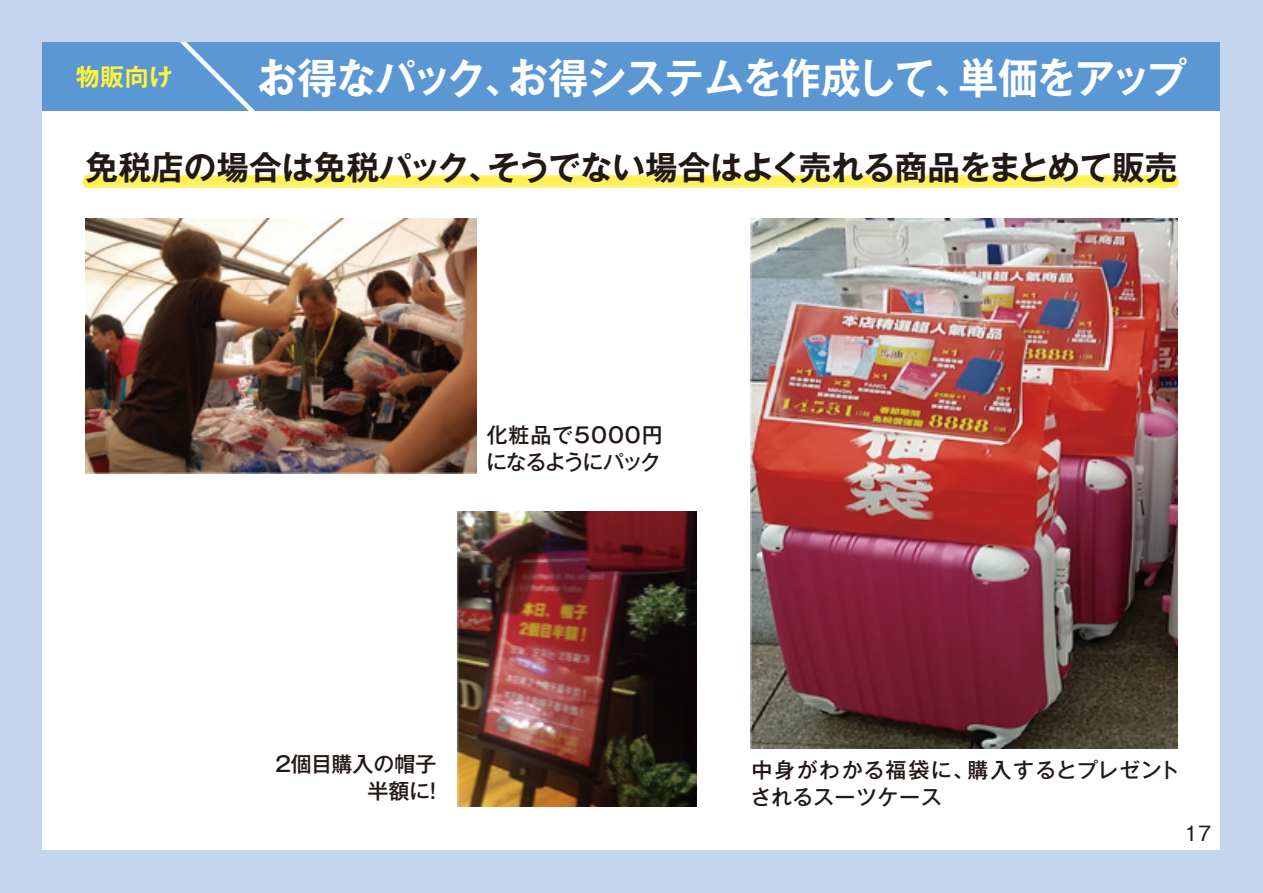
<style>
.page{position:relative;width:1263px;height:893px;background:#c5d5ee}
.page>*{position:absolute;margin:0;border:0;box-sizing:border-box;transform-origin:0 0}
.t1{font:700 42px "Gothic MB101 Pr 6 N De";letter-spacing:-.035em;color:#fff;scale:.95 1}
.t2{font:700 33px "Gothic MB101 Pr 6 N De";letter-spacing:-.015em;color:#221815}
.t3{font:700 24px "Gothic MB101 Pr 6 N De";color:#fff33f}
.t4{font:500 21px/27px "Gothic MB101 Pr 6 N";letter-spacing:.02em;color:#221815}
.t5{font:500 21px/27px "Gothic MB101 Pr 6 N";color:#221815}
.t6{font:500 21px "Gothic BBB Pro";color:#221815}
</style>
<div class="page">
<div style="left:43px;top:43px;width:1177px;height:807px;background:#fff"></div>
<div style="left:43px;top:43px;width:1177px;height:68px;background:#5b97d2"></div>
<svg style="left:82px;top:175px;width:1096px;height:13px;background:#fff163"></svg>
<svg style="left:181px;top:43px;width:74px;height:68px"></svg>
<img style="left:750px;top:219px;width:428px;height:530px">
<img style="left:85px;top:219px;width:392px;height:255px">
<img style="left:457px;top:512px;width:240px;height:295px">
<p class="t3" style="left:76px;top:57px;width:98px">物販向け</p>
<h1 class="t1" style="left:258px;top:43px;width:980px">お得なパック、お得システムを作成して、単価をアップ</h1>
<h2 class="t2" style="left:86px;top:140px;width:1093px">免税店の場合は免税パック、そうでない場合はよく売れる商品をまとめて販売</h2>
<p class="t4" style="left:486px;top:420px;width:178px">化粧品で5000円になるようにパック</p>
<p class="t5" style="left:367px;top:749px;width:78px;text-indent:-93px">2個目購入の帽子半額に！</p>
<p class="t4" style="left:750px;top:755px;width:431px">中身がわかる福袋に、購入するとプレゼントされるスーツケース</p>
<p class="t6" style="left:1185px;top:817px;width:28px">17</p>
</div>
